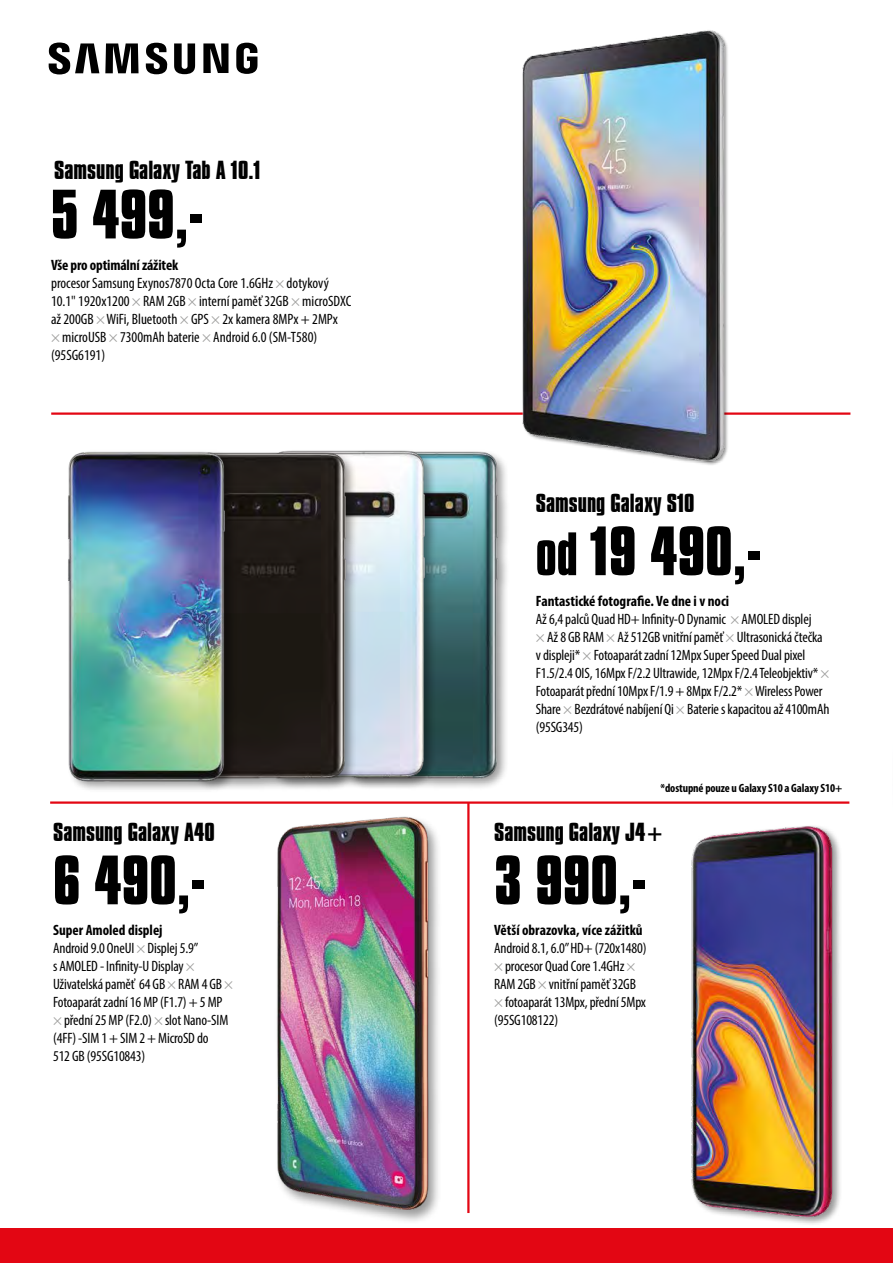
<style>
.page{position:relative;width:893px;height:1263px;background:#fff}
.page>*{position:absolute;margin:0;border:0;box-sizing:border-box;transform-origin:0 0}
.t1{font:700 60px "Compacta BT";color:#000}
.t2{font:700 22.5px "Compacta BT";color:#000}
.t3{font:condensed 15px/18px "Myriad Pro";letter-spacing:-.01em;color:#000}
.t4{font:700 condensed 15px "Myriad Pro";color:#000}
.t5{font:700 condensed 12px "Myriad Pro";letter-spacing:-.01em;color:#000}
.s1{font-weight:700}
.s2{color:#9d9d9c}
.s3{font-size:52.5px}
</style>
<div class="page">
<div style="left:0;top:1229px;width:893px;height:34px;background:#e30613"></div>
<hr style="left:51px;top:412px;width:799px;height:3px;background:#e30613">
<hr style="left:50px;top:801px;width:799px;height:3px;background:#e30613">
<svg style="left:203px;top:43px;width:25px;height:30px"></svg>
<svg style="left:105px;top:43px;width:34px;height:30px"></svg>
<svg style="left:49px;top:43px;width:50px;height:31px"></svg>
<svg style="left:146px;top:43px;width:21px;height:31px"></svg>
<svg style="left:174px;top:43px;width:21px;height:31px"></svg>
<svg style="left:236px;top:43px;width:21px;height:31px"></svg>
<img style="left:276px;top:816px;width:163px;height:402px">
<img style="left:691px;top:826px;width:149px;height:398px">
<img style="left:514px;top:30px;width:218px;height:435px">
<hr style="left:467px;top:802px;width:3px;height:411px;background:#e30613">
<div style="left:339px;top:449px;width:171px;height:342px;background:#000;opacity:.4"></div>
<img style="left:438px;top:451px;width:66px;height:335px">
<div style="left:267px;top:449px;width:171px;height:341px;background:#000;opacity:.4"></div>
<img style="left:352px;top:449px;width:79px;height:341px">
<div style="left:187px;top:450px;width:171px;height:341px;background:#000;opacity:.4"></div>
<img style="left:138px;top:449px;width:214px;height:353px">
<div style="left:66px;top:449px;width:172px;height:344px;background:#000;opacity:.4"></div>
<img style="left:66px;top:449px;width:163px;height:352px">
<h2 class="t2" style="left:54px;top:156px;width:208px">Samsung Galaxy Tab A 10.1</h2>
<h1 class="t1" style="left:51px;top:178px;width:153px">5 499,-</h1>
<p class="t3" style="left:51px;top:256px;width:302px"><span class="s1">Vše pro optimální zážitek<br></span>procesor Samsung Exynos7870 Octa Core 1.6GHz <span class="s2">×</span> dotykový 10.1" 1920x1200 <span class="s2">×</span> RAM 2GB <span class="s2">×</span> interní paměť 32GB <span class="s2">×</span> microSDXC až 200GB <span class="s2">×</span> WiFi, Bluetooth <span class="s2">×</span> GPS <span class="s2">×</span> 2x kamera 8MPx + 2MPx<br><span class="s2">×</span> microUSB <span class="s2">×</span> 7300mAh baterie <span class="s2">×</span> Android 6.0 (SM-T580) (95SG6191)</p>
<h2 class="t2" style="left:536px;top:489px;width:160px">Samsung Galaxy S10</h2>
<h1 class="t1" style="left:536px;top:515px;width:227px"><span class="s3">od</span> 19 490,-</h1>
<p class="t3" style="left:536px;top:592px;width:295px"><span class="s1">Fantastické fotografie. Ve dne i v noci<br></span>Až 6,4 palců Quad HD+ Infinity-O Dynamic <span class="s2">×</span> AMOLED displej<br><span class="s2">×</span> Až 8 GB RAM <span class="s2">×</span> Až 512GB vnitřní paměť <span class="s2">×</span> Ultrasonická čtečka v displeji* <span class="s2">×</span> Fotoaparát zadní 12Mpx Super Speed Dual pixel F1.5/2.4 OIS, 16Mpx F/2.2 Ultrawide, 12Mpx F/2.4 Teleobjektiv* <span class="s2">× </span>Fotoaparát přední 10Mpx F/1.9 + 8Mpx F/2.2* <span class="s2">×</span> Wireless Power Share <span class="s2">×</span> Bezdrátové nabíjení Qi <span class="s2">×</span> Baterie s kapacitou až 4100mAh (95SG345)</p>
<p class="t5" style="left:660px;top:781px;width:183px">*dostupné pouze u Galaxy S10 a Galaxy S10+</p>
<h2 class="t2" style="left:53px;top:818px;width:163px">Samsung Galaxy A40</h2>
<h2 class="t2" style="left:494px;top:818px;width:171px">Samsung Galaxy J4+</h2>
<h1 class="t1" style="left:53px;top:844px;width:153px">6 490,-</h1>
<h1 class="t1" style="left:494px;top:844px;width:153px">3 990,-</h1>
<p class="t3" style="left:53px;top:921px;width:182px"><span class="s1">Super Amoled displej<br></span>Android 9.0 OneUI <span class="s2">×</span> Displej 5.9”<br>s AMOLED - Infinity-U Display <span class="s2">×<br></span>Uživatelská paměť 64 GB <span class="s2">×</span> RAM 4 GB <span class="s2">×<br></span>Fotoaparát zadní 16 MP (F1.7) + 5 MP <span class="s2">×</span> přední 25 MP (F2.0) <span class="s2">×</span> slot Nano-SIM (4FF) -SIM 1 + SIM 2 + MicroSD do<br>512 GB (95SG10843)</p>
<p class="t4" style="left:494px;top:921px;width:150px">Větší obrazovka, více zážitků</p>
<p class="t3" style="left:494px;top:939px;width:154px">Android 8.1, 6.0” HD+ (720x1480) <span class="s2">×</span> procesor Quad Core 1.4GHz <span class="s2">×<br></span>RAM 2GB <span class="s2">×</span> vnitřní paměť 32GB <span class="s2">×</span> fotoaparát 13Mpx, přední 5Mpx (95SG108122)</p>
</div>
